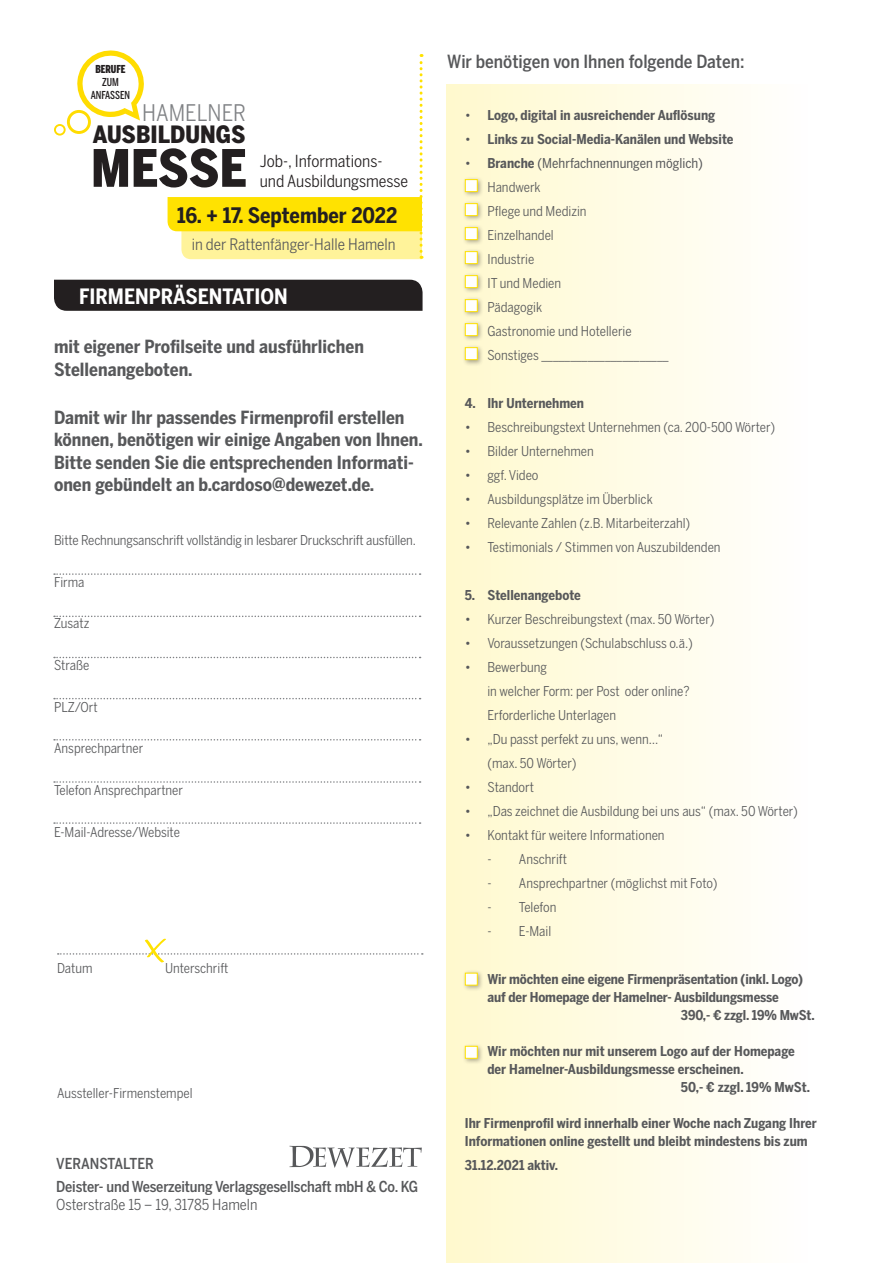
<style>
.page{position:relative;width:893px;height:1263px;background:#fff}
.page>*{position:absolute;margin:0;border:0;box-sizing:border-box;transform-origin:0 0}
.t1{font:900 51px "Benton Sans Cond";letter-spacing:-.005em;color:#231f20}
.t2{font:900 23.7px "Benton Sans Cond";color:#231f20}
.t3{font:22.65px "Benton Sans Cond";color:#808285}
.t4{font:700 21.15px "Benton Sans Cond";color:#231f20}
.t5{font:700 21px "Benton Sans Cond";color:#fff}
.t6{font:700 18px/22.5px "Benton Sans Cond";color:#57585a}
.t7{font:500 18px "Benton Sans Cond";color:#57585a}
.t8{font:16.5px "Benton Sans Cond";color:#231f20}
.t9{font:15.75px "Benton Sans Cond";color:#57585a}
.t10{font:500 15px "Benton Sans Cond";letter-spacing:-.01em;color:#57585a}
.t11{font:15px "Benton Sans Cond";color:#57585a}
.t12{font:13.5px/24px "Benton Sans Cond";color:#57585a}
.t13{font:700 13.5px/18px "Benton Sans Cond";color:#57585a}
.t14{font:500 10.95px/13px "Benton Sans Comp";color:#231f20;text-align:center}
.t15{font:900 10.95px "Benton Sans Comp";color:#231f20}
.s1{font-weight:400}
.s2{font-weight:700}
.s3{font-style:inherit}
</style>
<div class="page">
<div style="left:54px;top:280px;width:369px;height:31px;background:#231f20"></div>
<svg style="left:168px;top:54px;width:255px;height:205px"></svg>
<div style="left:67px;top:110px;width:24px;height:24px;border:3px solid #ffdc01;border-radius:50%"></div>
<div style="left:54px;top:124px;width:12px;height:12px;border:2px solid #ffdc01;border-radius:50%"></div>
<svg style="left:75px;top:50px;width:69px;height:72px"></svg>
<svg style="left:54px;top:573px;width:367px;height:2px"></svg>
<svg style="left:54px;top:616px;width:367px;height:1px"></svg>
<svg style="left:54px;top:657px;width:367px;height:1px"></svg>
<svg style="left:54px;top:698px;width:367px;height:1px"></svg>
<svg style="left:54px;top:739px;width:367px;height:1px"></svg>
<svg style="left:54px;top:781px;width:367px;height:2px"></svg>
<svg style="left:54px;top:822px;width:367px;height:2px"></svg>
<div style="left:446px;top:84px;width:367px;height:1179px;background:linear-gradient(to right,#fff9cd,#fffeff)"></div>
<div style="left:462px;top:176px;width:22px;height:22px;background:#231f20;opacity:.4"></div>
<div style="left:465px;top:179px;width:13px;height:13px;background:#fff;border:1px solid #ffe201"></div>
<div style="left:462px;top:200px;width:22px;height:22px;background:#231f20;opacity:.4"></div>
<div style="left:465px;top:203px;width:13px;height:13px;background:#fff;border:1px solid #ffe201"></div>
<div style="left:462px;top:224px;width:22px;height:22px;background:#231f20;opacity:.4"></div>
<div style="left:465px;top:227px;width:13px;height:13px;background:#fff;border:1px solid #ffe201"></div>
<div style="left:462px;top:248px;width:22px;height:22px;background:#231f20;opacity:.4"></div>
<div style="left:465px;top:251px;width:13px;height:13px;background:#fff;border:1px solid #ffe201"></div>
<div style="left:462px;top:272px;width:22px;height:22px;background:#231f20;opacity:.4"></div>
<div style="left:465px;top:275px;width:13px;height:13px;background:#fff;border:1px solid #ffe201"></div>
<div style="left:462px;top:296px;width:22px;height:22px;background:#231f20;opacity:.4"></div>
<div style="left:465px;top:299px;width:13px;height:13px;background:#fff;border:1px solid #ffe201"></div>
<div style="left:462px;top:320px;width:22px;height:22px;background:#231f20;opacity:.4"></div>
<div style="left:465px;top:323px;width:13px;height:13px;background:#fff;border:1px solid #ffe201"></div>
<div style="left:462px;top:344px;width:22px;height:22px;background:#231f20;opacity:.4"></div>
<div style="left:465px;top:347px;width:13px;height:13px;background:#fff;border:1px solid #ffe201"></div>
<svg style="left:289px;top:1146px;width:133px;height:22px"></svg>
<svg style="left:58px;top:938px;width:365px;height:25px"></svg>
<div style="left:462px;top:969px;width:22px;height:23px;background:#231f20;opacity:.4"></div>
<div style="left:465px;top:973px;width:13px;height:12px;background:#fff;border:1px solid #ffe201"></div>
<div style="left:462px;top:1043px;width:22px;height:22px;background:#231f20;opacity:.4"></div>
<div style="left:465px;top:1046px;width:13px;height:13px;background:#fff;border:1px solid #ffe201"></div>
<p class="t15" style="left:95px;top:62px;width:32px">BERUFE</p>
<p class="t14" style="left:91px;top:75px;width:41px">ZUM<br>ANFASSEN</p>
<h3 class="t3" style="left:142px;top:99px;width:105px">HAMELNER</h3>
<h2 class="t2" style="left:93px;top:119px;width:154px">AUSBILDUNGS</h2>
<h1 class="t1" style="left:91px;top:136px;width:157px">MESSE</h1>
<p class="t8" style="left:260px;top:151px;width:124px">Job-, Informations-</p>
<p class="t8" style="left:260px;top:171px;width:150px">und Ausbildungsmesse</p>
<h3 class="t4" style="left:177px;top:202px;width:222px">16. + 17. September 2022</h3>
<p class="t9" style="left:192px;top:235px;width:205px">in der Rattenfänger-Halle Hameln</p>
<h3 class="t5" style="left:79px;top:283px;width:210px">FIRMENPRÄSENTATION</h3>
<h3 class="t6" style="left:54px;top:336px;width:311px">mit eigener Profilseite und ausführlichen<br>Stellenangeboten.</h3>
<h3 class="t6" style="left:54px;top:406px;width:370px">Damit wir Ihr passendes Firmenprofil erstellen können, benötigen wir einige Angaben von Ihnen.<br>Bitte senden Sie die entsprechenden Informati&shy;onen gebündelt an b.cardoso@dewezet.de.</h3>
<p class="t12" style="left:54px;top:528px;width:363px">Bitte Rechnungsanschrift vollständig in lesbarer Druckschrift ausfüllen.</p>
<p class="t12" style="left:54px;top:570px;width:32px">Firma</p>
<p class="t12" style="left:54px;top:611px;width:37px">Zusatz</p>
<p class="t12" style="left:54px;top:653px;width:37px">Straße</p>
<p class="t12" style="left:54px;top:695px;width:45px">PLZ/Ort</p>
<p class="t12" style="left:54px;top:736px;width:91px">Ansprechpartner</p>
<p class="t12" style="left:54px;top:778px;width:131px">Telefon Ansprechpartner</p>
<p class="t12" style="left:54px;top:820px;width:127px">E-Mail-Adresse/Website</p>
<p class="t12" style="left:57px;top:956px;width:37px">Datum</p>
<p class="t12" style="left:165px;top:956px;width:65px">Unterschrift</p>
<p class="t12" style="left:57px;top:1081px;width:137px">Aussteller-Firmenstempel</p>
<h3 class="t7" style="left:447px;top:51px;width:299px">Wir benötigen von Ihnen folgende Daten:</h3>
<p class="t13" style="left:465px;top:106px;width:252px"><span class="s1">•</span> Logo, digital in ausreichender Auflösung</p>
<p class="t13" style="left:465px;top:130px;width:270px"><span class="s1">•</span> Links zu Social-Media-Kanälen und Website</p>
<p class="t12" style="left:487px;top:151px;width:217px;text-indent:-23px">• <span class="s2">Branche</span> <span class="s3">(Mehrfachnennungen möglich)<br></span>Handwerk<br>Pflege und Medizin<br>Einzelhandel<br>Industrie<br>IT und Medien<br>Pädagogik<br>Gastronomie und Hotellerie<br>Sonstiges ______________________</p>
<p class="t13" style="left:465px;top:394px;width:121px">4. Ihr Unternehmen</p>
<p class="t12" style="left:465px;top:415px;width:312px">• Beschreibungstext Unternehmen (ca. 200-500 Wörter)</p>
<p class="t12" style="left:465px;top:439px;width:130px">• Bilder Unternehmen</p>
<p class="t12" style="left:465px;top:463px;width:75px">• ggf. Video</p>
<p class="t12" style="left:465px;top:487px;width:189px">• Ausbildungsplätze im Überblick</p>
<p class="t12" style="left:465px;top:511px;width:227px">• Relevante Zahlen (z.B. Mitarbeiterzahl)</p>
<p class="t12" style="left:465px;top:535px;width:257px">• Testimonials / Stimmen von Auszubildenden</p>
<p class="t13" style="left:465px;top:586px;width:118px">5. Stellenangebote</p>
<p class="t12" style="left:465px;top:607px;width:251px">• Kurzer Beschreibungstext (max. 50 Wörter)</p>
<p class="t12" style="left:465px;top:631px;width:229px">• Voraussetzungen (Schulabschluss o.ä.)</p>
<p class="t12" style="left:487px;top:655px;width:204px;text-indent:-23px">• Bewerbung<br>in welcher Form: per Post oder online?<br>Erforderliche Unterlagen</p>
<p class="t12" style="left:487px;top:727px;width:177px;text-indent:-23px">• „Du passt perfekt zu uns, wenn…“ (max. 50 Wörter)</p>
<p class="t12" style="left:465px;top:775px;width:71px">• Standort</p>
<p class="t12" style="left:465px;top:799px;width:334px">• „Das zeichnet die Ausbildung bei uns aus“ (max. 50 Wörter)</p>
<p class="t12" style="left:465px;top:823px;width:201px">• Kontakt für weitere Informationen</p>
<p class="t12" style="left:487px;top:847px;width:81px">- Anschrift</p>
<p class="t12" style="left:487px;top:871px;width:231px">- Ansprechpartner (möglichst mit Foto)</p>
<p class="t12" style="left:487px;top:895px;width:71px">- Telefon</p>
<p class="t12" style="left:487px;top:919px;width:65px">- E-Mail</p>
<p class="t13" style="left:487px;top:970px;width:317px">Wir möchten eine eigene Firmenpräsentation (inkl. Logo)</p>
<p class="t13" style="left:487px;top:988px;width:293px">auf der Homepage der Hamelner- Ausbildungsmesse</p>
<p class="t13" style="left:681px;top:1006px;width:135px">390,- € zzgl. 19% MwSt.</p>
<p class="t13" style="left:487px;top:1042px;width:309px">Wir möchten nur mit unserem Logo auf der Homepage</p>
<p class="t13" style="left:487px;top:1060px;width:258px">der Hamelner-Ausbildungsmesse erscheinen.</p>
<p class="t13" style="left:681px;top:1078px;width:131px">50,- € zzgl. 19% MwSt.</p>
<p class="t13" style="left:465px;top:1114px;width:353px">Ihr Firmenprofil wird innerhalb einer Woche nach Zugang Ihrer<br>Informationen online gestellt und bleibt mindestens bis zum</p>
<p class="t10" style="left:56px;top:1155px;width:99px">VERANSTALTER</p>
<p class="t13" style="left:465px;top:1156px;width:95px">31.12.2021 aktiv.</p>
<p class="t10" style="left:56px;top:1177px;width:363px">Deister- und Weserzeitung Verlagsgesellschaft mbH &amp; Co. KG</p>
<p class="t11" style="left:56px;top:1195px;width:203px">Osterstraße 15 – 19, 31785 Hameln</p>
</div>
